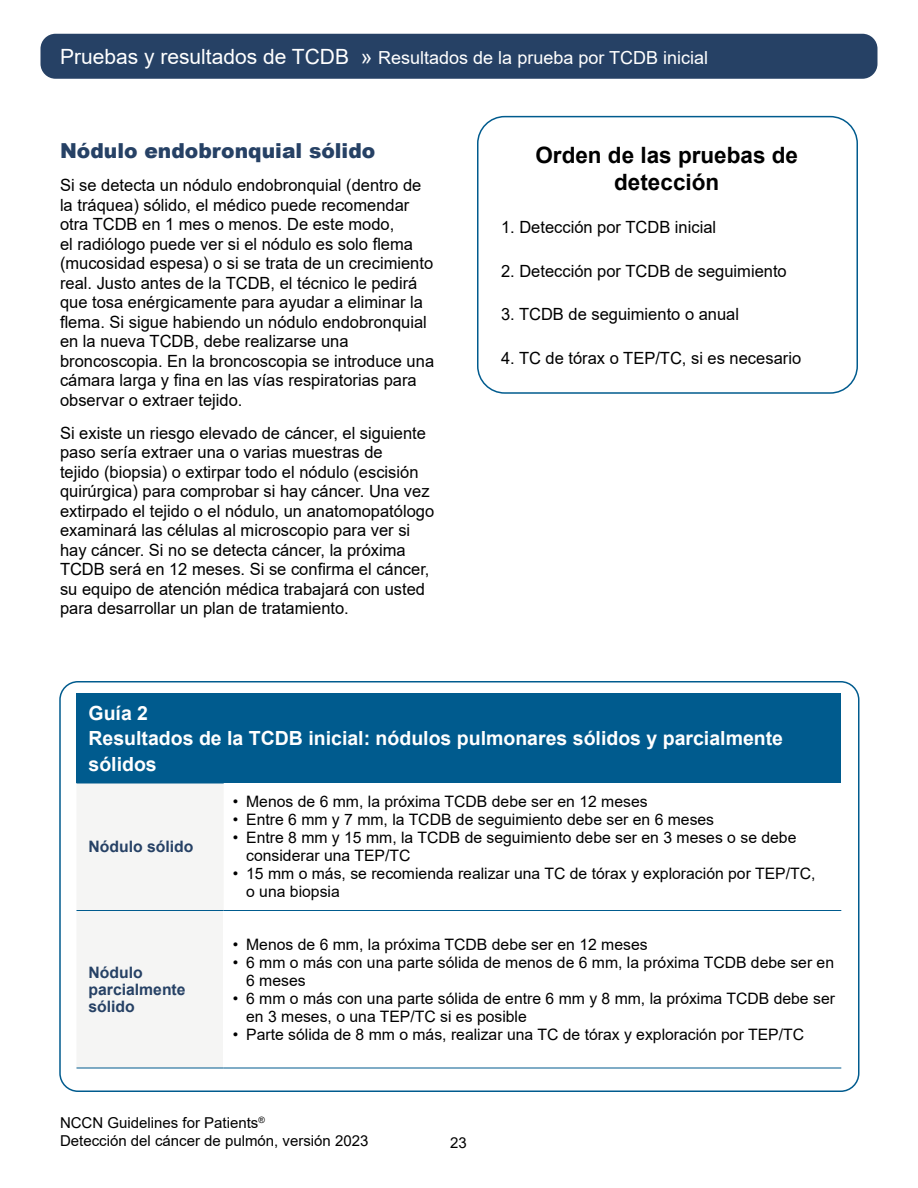
<style>
.page{position:relative;width:918px;height:1188px;background:#fff}
.page>*{position:absolute;margin:0;border:0;box-sizing:border-box;transform-origin:0 0}
.t1{font:700 22.5px/27px "Arial";color:#000;text-align:center}
.t2{font:900 20.7px "Arial";color:#264165}
.t3{font:700 19.5px/25.5px "Arial";color:#fff}
.t4{font:18px "Arial";color:#fff}
.t5{font:16.8px/19.5px "Arial";color:#000}
.t6{font:15.75px/18px "Arial";color:#000}
.t7{font:700 15.75px/17.2px "Arial";color:#264165}
.t8{font:15px/18px "Arial";color:#000}
.s1{font-size:21px}
</style>
<div class="page">
<div style="left:40px;top:34px;width:838px;height:45px;background:#264165;border-radius:15px"></div>
<div style="left:477px;top:116px;width:381px;height:278px;border:2px solid #005b8e;border-radius:27px"></div>
<div style="left:76px;top:694px;width:765px;height:89px;background:#005b8e"></div>
<div style="left:76px;top:784px;width:148px;height:284px;background:#f5f5f4"></div>
<hr style="left:224px;top:910px;width:617px;height:1px;background:#005b8e">
<hr style="left:76px;top:1068px;width:148px;height:1px;background:#005b8e">
<hr style="left:76px;top:783px;width:148px;height:1px;background:#005b8e">
<hr style="left:76px;top:910px;width:148px;height:1px;background:#005b8e">
<hr style="left:224px;top:1068px;width:617px;height:1px;background:#005b8e">
<div style="left:59px;top:681px;width:801px;height:411px;border:2px solid #005b8e;border-radius:18px"></div>
<p class="t4" style="left:60px;top:45px;width:650px"><span class="s1">Pruebas y resultados de TCDB »</span> Resultados de la prueba por TCDB inicial</p>
<p class="t2" style="left:60px;top:135px;width:317px">Nódulo endobronquial sólido</p>
<p class="t5" style="left:60px;top:175px;width:376px">Si se detecta un nódulo endobronquial (dentro de la tráquea) sólido, el médico puede recomendar otra TCDB en 1 mes o menos. De este modo,<br>el radiólogo puede ver si el nódulo es solo flema (mucosidad espesa) o si se trata de un crecimiento real. Justo antes de la TCDB, el técnico le pedirá que tosa enérgicamente para ayudar a eliminar la flema. Si sigue habiendo un nódulo endobronquial en la nueva TCDB, debe realizarse una broncoscopia. En la broncoscopia se introduce una cámara larga y fina en las vías respiratorias para observar o extraer tejido.</p>
<p class="t5" style="left:60px;top:423px;width:376px">Si existe un riesgo elevado de cáncer, el siguiente paso sería extraer una o varias muestras de<br>tejido (biopsia) o extirpar todo el nódulo (escisión quirúrgica) para comprobar si hay cáncer. Una vez extirpado el tejido o el nódulo, un anatomopatólogo examinará las células al microscopio para ver si hay cáncer. Si no se detecta cáncer, la próxima TCDB será en 12 meses. Si se confirma el cáncer, su equipo de atención médica trabajará con usted para desarrollar un plan de tratamiento.</p>
<h1 class="t1" style="left:535px;top:141px;width:264px">Orden de las pruebas de detección</h1>
<p class="t5" style="left:501px;top:217px;width:217px">1. Detección por TCDB inicial</p>
<p class="t5" style="left:501px;top:261px;width:287px">2. Detección por TCDB de seguimiento</p>
<p class="t5" style="left:501px;top:304px;width:240px">3. TCDB de seguimiento o anual</p>
<p class="t5" style="left:501px;top:348px;width:302px">4. TC de tórax o TEP/TC, si es necesario</p>
<p class="t3" style="left:88px;top:701px;width:696px">Guía 2<br>Resultados de la TCDB inicial: nódulos pulmonares sólidos y parcialmente sólidos</p>
<p class="t7" style="left:88px;top:839px;width:107px">Nódulo sólido</p>
<p class="t7" style="left:88px;top:964px;width:99px">Nódulo parcialmente sólido</p>
<p class="t6" style="left:233px;top:793px;width:416px">• Menos de 6 mm, la próxima TCDB debe ser en 12 meses</p>
<p class="t6" style="left:233px;top:811px;width:483px">• Entre 6 mm y 7 mm, la TCDB de seguimiento debe ser en 6 meses</p>
<p class="t6" style="left:246px;top:829px;width:552px;text-indent:-13px">• Entre 8 mm y 15 mm, la TCDB de seguimiento debe ser en 3 meses o se debe considerar una TEP/TC</p>
<p class="t6" style="left:246px;top:865px;width:571px;text-indent:-13px">• 15 mm o más, se recomienda realizar una TC de tórax y exploración por TEP/TC, o una biopsia</p>
<p class="t6" style="left:233px;top:935px;width:416px">• Menos de 6 mm, la próxima TCDB debe ser en 12 meses</p>
<p class="t6" style="left:246px;top:953px;width:589px;text-indent:-13px">• 6 mm o más con una parte sólida de menos de 6 mm, la próxima TCDB debe ser en<br>6 meses</p>
<p class="t6" style="left:246px;top:989px;width:590px;text-indent:-13px">• 6 mm o más con una parte sólida de entre 6 mm y 8 mm, la próxima TCDB debe ser en 3 meses, o una TEP/TC si es posible</p>
<p class="t6" style="left:233px;top:1025px;width:573px">• Parte sólida de 8 mm o más, realizar una TC de tórax y exploración por TEP/TC</p>
<p class="t8" style="left:60px;top:1114px;width:310px">NCCN Guidelines for Patients<sup>®<br></sup>Detección del cáncer de pulmón, versión 2023</p>
<p class="t8" style="left:450px;top:1133px;width:18px">23</p>
</div>
